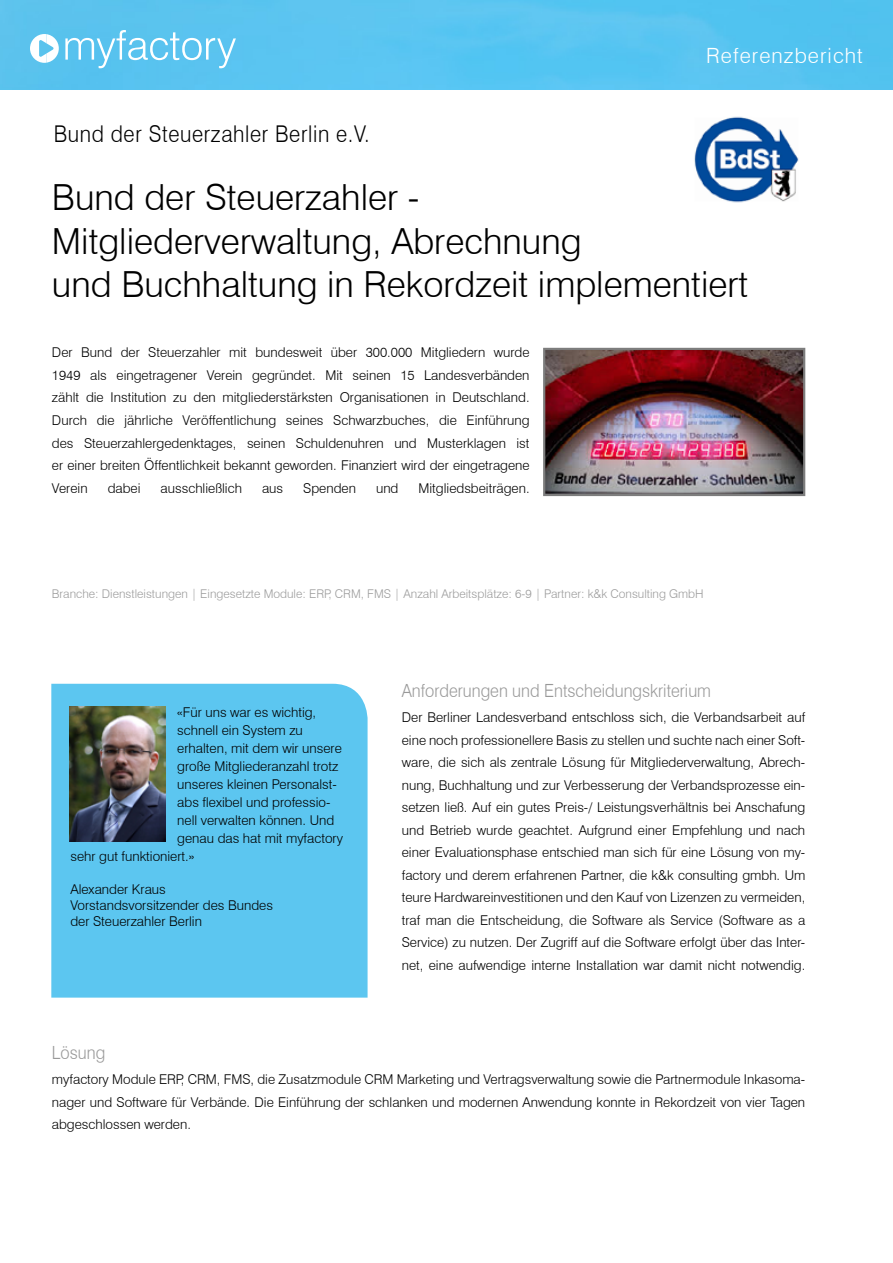
<style>
.page{position:relative;width:893px;height:1263px;background:#fff}
.page>*{position:absolute;margin:0;border:0;box-sizing:border-box;transform-origin:0 0}
.t1{font:300 36px/43.2px "Swiss 721 BT";color:#000}
.t2{font:300 23.1px "Swiss 721 BT";letter-spacing:.03em;color:#000;scale:.91 1}
.t3{font:300 21px "Swiss 721 BT";letter-spacing:.05em;color:#fff}
.t4{font:300 18.15px "Swiss 721 BT";color:#999;scale:.91 1}
.t5{font:300 13.5px/22.5px "Swiss 721 BT";color:#000;text-align:justify}
.t6{font:300 12px "Swiss 721 BT";color:#9c9c9c}
</style>
<div class="page">
<img style="left:0;top:0;width:893px;height:90px">
<img style="left:694px;top:116px;width:105px;height:87px">
<img style="left:546px;top:351px;width:256px;height:142px">
<div style="left:543px;top:348px;width:262px;height:148px;border:2px solid #7d7d7d"></div>
<svg style="left:30px;top:34px;width:29px;height:29px"></svg>
<svg style="left:65px;top:30px;width:171px;height:38px;background:#75cdf1"></svg>
<div style="left:51px;top:684px;width:317px;height:314px;background:#5cc6f0"></div>
<img style="left:70px;top:706px;width:95px;height:136px">
<h2 class="t2" style="left:54px;top:119px;width:349px">Bund der Steuerzahler Berlin e.V.</h2>
<h3 class="t3" style="left:706px;top:43px;width:158px">Referenzbericht</h3>
<h1 class="t1" style="left:52px;top:176px;width:698px">Bund der Steuerzahler -<br>Mitgliederverwaltung, Abrechnung<br>und Buchhaltung in Rekordzeit implementiert</h1>
<p class="t5" style="left:52px;top:341px;width:479px">Der Bund der Steuerzahler mit bundesweit über 300.000 Mitgliedern wurde 1949 als eingetragener Verein gegründet. Mit seinen 15 Landesverbänden zählt die Institution zu den mitgliederstärksten Organisationen in Deutschland.<br>Durch die jährliche Veröffentlichung seines Schwarzbuches, die Einführung des Steuerzahlergedenktages, seinen Schuldenuhren und Musterklagen ist er einer breiten Öffentlichkeit bekannt geworden. Finanziert wird der eingetragene Verein</p>
<p class="t5" style="left:108px;top:476px;width:34px">dabei</p>
<p class="t5" style="left:161px;top:476px;width:83px">ausschließlich</p>
<p class="t5" style="left:262px;top:476px;width:23px">aus</p>
<p class="t5" style="left:303px;top:476px;width:54px">Spenden</p>
<p class="t5" style="left:376px;top:476px;width:24px">und</p>
<p class="t5" style="left:418px;top:476px;width:113px">Mitgliedsbeiträgen.</p>
<p class="t6" style="left:52px;top:587px;width:653px">Branche: Dienstleistungen | Eingesetzte Module: ERP, CRM, FMS | Anzahl Arbeitsplätze: 6-9 | Partner: k&amp;k Consulting GmbH</p>
<p class="t5" style="left:177px;top:701px;width:140px">«Für uns war es wichtig,</p>
<p class="t5" style="left:177px;top:719px;width:127px">schnell ein System zu</p>
<p class="t5" style="left:177px;top:737px;width:166px">erhalten, mit dem wir unsere</p>
<p class="t5" style="left:177px;top:755px;width:163px">große Mitgliederanzahl trotz</p>
<p class="t5" style="left:177px;top:773px;width:161px">unseres kleinen Personalst-</p>
<p class="t5" style="left:177px;top:791px;width:155px">abs flexibel und professio-</p>
<p class="t5" style="left:177px;top:809px;width:158px">nell verwalten können. Und</p>
<p class="t5" style="left:177px;top:827px;width:167px">genau das hat mit myfactory</p>
<p class="t5" style="left:70px;top:845px;width:125px">sehr gut funktioniert.»</p>
<p class="t5" style="left:70px;top:880px;width:204px;line-height:16.2px;text-align:left">Alexander Kraus<br>Vorstandsvorsitzender des Bundes der Steuerzahler Berlin</p>
<h3 class="t4" style="left:402px;top:679px;width:341px">Anforderungen und Entscheidungskriterium</h3>
<p class="t5" style="left:402px;top:706px;width:405px">Der Berliner Landesverband entschloss sich, die Verbandsarbeit auf eine noch professionellere Basis zu stellen und suchte nach einer Soft&shy;ware, die sich als zentrale Lösung für Mitgliederverwaltung, Abrech&shy;nung, Buchhaltung und zur Verbesserung der Verbandsprozesse ein&shy;setzen ließ. Auf ein gutes Preis-/ Leistungsverhältnis bei Anschafung und Betrieb wurde geachtet. Aufgrund einer Empfehlung und nach einer Evaluationsphase entschied man sich für eine Lösung von my&shy;factory und derem erfahrenen Partner, die k&amp;k consulting gmbh. Um teure Hardwareinvestitionen und den Kauf von Lizenzen zu vermeiden, traf man die Entscheidung, die Software als Service (Software as a Service) zu nutzen. Der Zugriff auf die Software erfolgt über das Inter&shy;net, eine aufwendige interne Installation war damit nicht notwendig.</p>
<h3 class="t4" style="left:52px;top:1041px;width:60px">Lösung</h3>
<p class="t5" style="left:52px;top:1068px;width:755px">myfactory Module ERP, CRM, FMS, die Zusatzmodule CRM Marketing und Vertragsverwaltung sowie die Partnermodule Inkasoma&shy;nager und Software für Verbände. Die Einführung der schlanken und modernen Anwendung konnte in Rekordzeit von vier Tagen abgeschlossen werden.</p>
</div>
